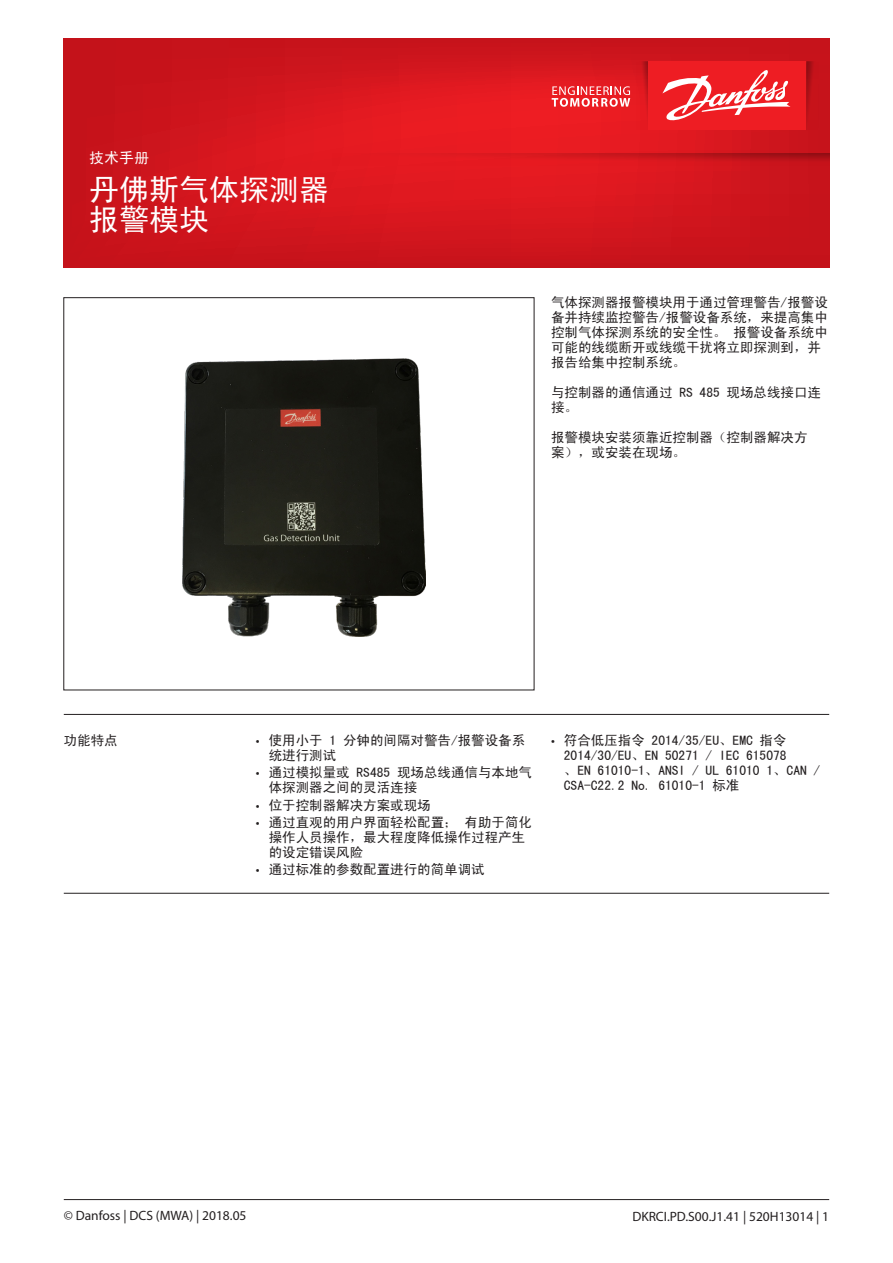
<style>
.page{position:relative;width:893px;height:1263px;background:#fff}
.page>*{position:absolute;margin:0;border:0;box-sizing:border-box;transform-origin:0 0}
.t1{font:30px/30px "Sim Hei";color:#fff}
.t2{font:15px "Sim Hei";color:#fff}
.Normtext{font:13.5px/15px "Sim Hei";color:#231f20}
.t3{font:13.5px "Myriad Pro";color:#231f20}
.Normtext__bold{font:13.5px "Sim Hei";color:#231f20}
.s1{font-family:"Myriad Pro"}
</style>
<div class="page">
<hr style="left:64px;top:714px;width:765px;height:1px;background:#231f20">
<svg style="left:64px;top:38px;width:765px;height:230px;background:#d3151d"></svg>
<svg style="left:806px;top:61px;width:13px;height:69px"></svg>
<svg style="left:636px;top:61px;width:12px;height:69px"></svg>
<div style="left:648px;top:61px;width:158px;height:69px;background:#ee1d23"></div>
<svg style="left:552px;top:86px;width:78px;height:21px;background:#f0696d"></svg>
<svg style="left:662px;top:70px;width:128px;height:51px"></svg>
<svg style="left:332px;top:153px;width:497px;height:13px;background:#d4171d"></svg>
<hr style="left:64px;top:1199px;width:765px;height:1px;background:#231f20">
<img style="left:183px;top:358px;width:242px;height:279px">
<hr style="left:64px;top:893px;width:765px;height:1px;background:#231f20">
<p class="t2" style="left:89px;top:151px;width:61px">技术手册</p>
<h1 class="t1" style="left:89px;top:174px;width:241px">丹佛斯气体探测器报警模块</h1>
<p class="Normtext" style="left:551px;top:295px;width:278px">气体探测器报警模块用于通过管理警告/报警设备并持续监控警告/报警设备系统，来提高集中控制气体探测系统的安全性。 报警设备系统中可能的线缆断开或线缆干扰将立即探测到，并报告给集中控制系统。</p>
<p class="Normtext" style="left:551px;top:385px;width:272px">与控制器的通信通过 RS 485 现场总线接口连接。</p>
<p class="Normtext" style="left:551px;top:430px;width:258px">报警模块安装须靠近控制器（控制器解决方案），或安装在现场。</p>
<p class="Normtext__bold" style="left:64px;top:734px;width:55px">功能特点</p>
<p class="Normtext" style="left:269px;top:733px;width:258px;text-indent:-13px"><span class="s1">•</span> 使用小于 1 分钟的间隔对警告/报警设备系统进行测试</p>
<p class="Normtext" style="left:269px;top:765px;width:265px;text-indent:-13px"><span class="s1">•</span> 通过模拟量或 RS485 现场总线通信与本地气体探测器之间的灵活连接</p>
<p class="Normtext" style="left:256px;top:797px;width:176px"><span class="s1">•</span> 位于控制器解决方案或现场</p>
<p class="Normtext" style="left:269px;top:814px;width:265px;text-indent:-13px"><span class="s1">•</span> 通过直观的用户界面轻松配置； 有助于简化操作人员操作，最大程度降低操作过程产生的设定错误风险</p>
<p class="Normtext" style="left:256px;top:861px;width:230px"><span class="s1">•</span> 通过标准的参数配置进行的简单调试</p>
<p class="Normtext" style="left:564px;top:733px;width:258px;text-indent:-13px"><span class="s1">•</span> 符合低压指令 2014/35/EU、EMC 指令<br>2014/30/EU、EN 50271 / IEC 615078<br>、EN 61010-1、ANSI / UL 61010 1、CAN /<br>CSA-C22.2 No. 61010-1 标准</p>
<p class="t3" style="left:64px;top:1208px;width:184px">© Danfoss | DCS (MWA) | 2018.05</p>
<p class="t3" style="left:632px;top:1209px;width:198px">DKRCI.PD.S00.J1.41 | 520H13014 | 1</p>
</div>
